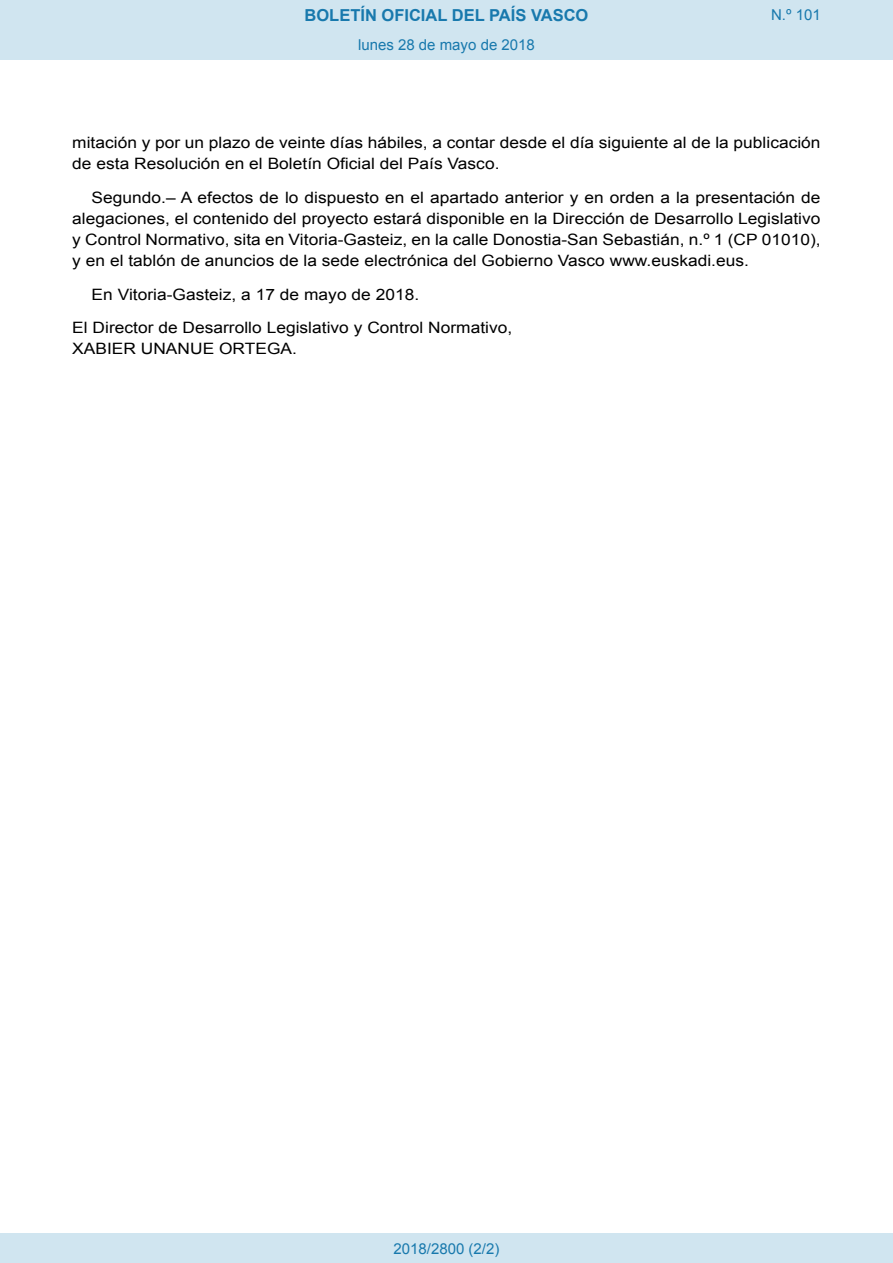
<style>
.page{position:relative;width:893px;height:1263px;background:#fff}
.page>*{position:absolute;margin:0;border:0;box-sizing:border-box;transform-origin:0 0}
.t1{font:700 16.5px "Arial";color:#1879ad}
.BOPVDetalle{font:15.6px/21px "Arial";color:#000;scale:1.11 1}
.BOPVFirmaPuesto{font:15.6px "Arial";color:#000;scale:1.11 1}
.BOPVFirmaLugFec{font:15.6px "Arial";color:#000;scale:1.11 1}
.BOPVFirmaNombre{font:15.6px "Arial";color:#000;scale:1.11 1}
.Paginacion_Centro{font:15px "Arial";color:#1879ad}
</style>
<div class="page">
<div style="left:0;top:0;width:893px;height:60px;background:#d0e5f0"></div>
<div style="left:0;top:1233px;width:893px;height:30px;background:#d0e5f0"></div>
<p class="t1" style="left:305px;top:4px;width:285px">BOLETÍN OFICIAL DEL PAÍS VASCO</p>
<p class="Paginacion_Centro" style="left:358px;top:35px;width:178px">lunes 28 de mayo de 2018</p>
<p class="Paginacion_Centro" style="left:771px;top:5px;width:51px">N.º 101</p>
<p class="BOPVDetalle" style="left:72px;top:132px;width:676px">mitación y por un plazo de veinte días hábiles, a contar desde el día siguiente al de la publicación de esta Resolución en el Boletín Oficial del País Vasco.</p>
<p class="BOPVDetalle" style="left:72px;top:187px;width:676px;text-align:justify;text-indent:19px">Segundo.– A efectos de lo dispuesto en el apartado anterior y en orden a la presentación de alegaciones, el contenido del proyecto estará disponible en la Dirección de Desarrollo Legislativo y Control Normativo, sita en Vitoria-Gasteiz, en la calle Donostia-San Sebastián, n.º 1 (CP 01010), y en el tablón de anuncios de la sede electrónica del Gobierno Vasco www.euskadi.eus.</p>
<p class="BOPVFirmaLugFec" style="left:92px;top:284px;width:297px">En Vitoria-Gasteiz, a 17 de mayo de 2018.</p>
<p class="BOPVFirmaPuesto" style="left:72px;top:318px;width:398px">El Director de Desarrollo Legislativo y Control Normativo,</p>
<p class="BOPVFirmaNombre" style="left:72px;top:339px;width:204px">XABIER UNANUE ORTEGA.</p>
<p class="Paginacion_Centro" style="left:393px;top:1238px;width:107px">2018/2800 (2/2)</p>
</div>
